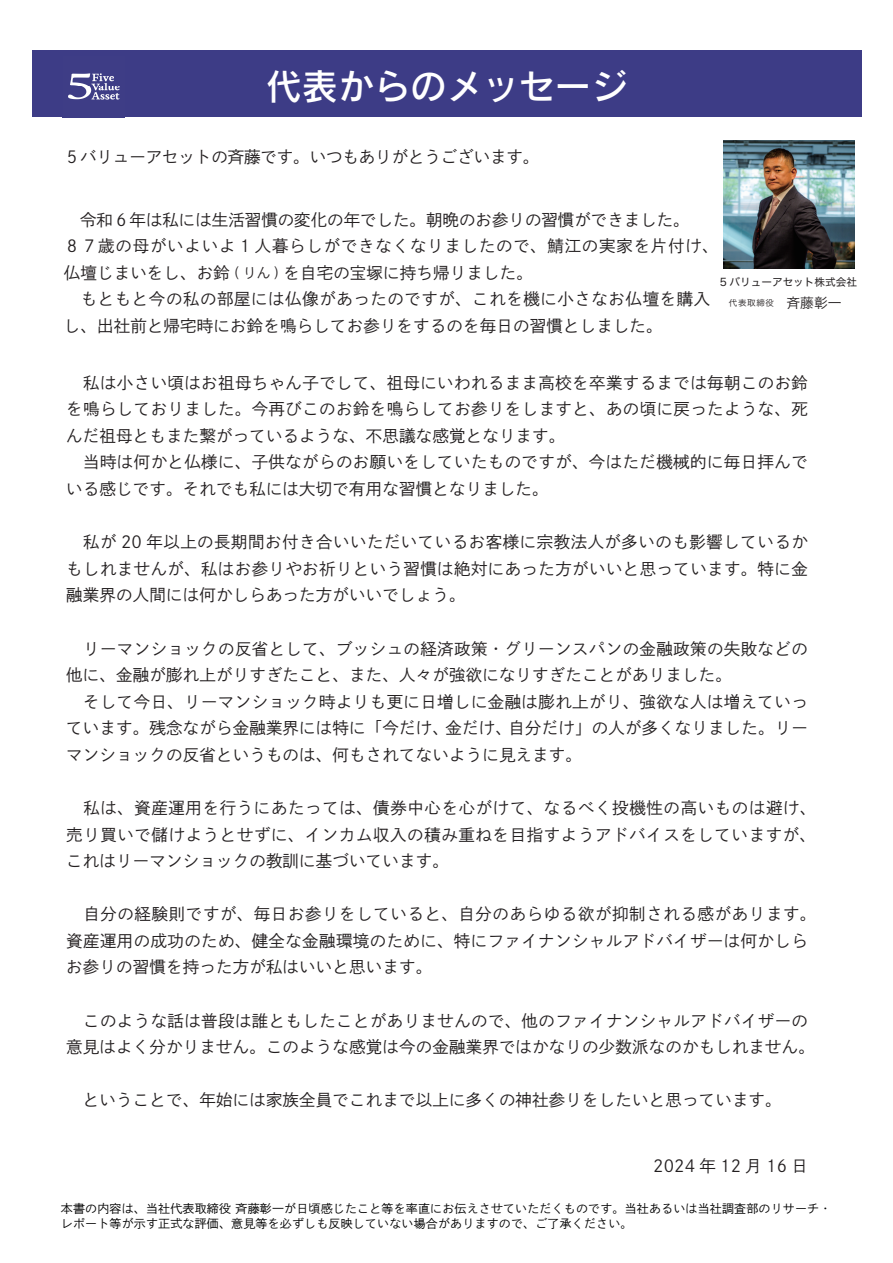
<style>
.page{position:relative;width:893px;height:1263px;background:#fff}
.page>*{position:absolute;margin:0;border:0;box-sizing:border-box;transform-origin:0 0}
.t1{font:36.15px "Rodin Pro N DB";color:#fff}
.t2{font:16.5px/26.5px "DNP Shuei Go Kin Std L";letter-spacing:.025em;color:#231f20}
.t3{font:16.5px "DNP Shuei Go Kin Std L";color:#231f20}
.t4{font:16.5px "DNP Shuei Go Kin Std L";letter-spacing:.045em;color:#231f20}
.t5{font:16.5px "DNP Shuei Go Kin Std L";letter-spacing:-.005em;color:#231f20}
.t6{font:13.8px "DNP Shuei Go Kin Std L";color:#231f20}
.t7{font:13.8px "Hira Kaku Pro N W3";color:#231f20}
.t8{font:12px/14.4px "DNP Shuei Go Kin Std L";letter-spacing:.015em;color:#000}
.t9{font:10.65px "Hira Kaku Pro N W4";color:#231f20}
.t10{font:8.55px "Hira Kaku Pro N W3";letter-spacing:.08em;color:#231f20}
</style>
<div class="page">
<div style="left:32px;top:51px;width:829px;height:66px;background:#3d3c86"></div>
<img style="left:68px;top:73px;width:52px;height:27px">
<img style="left:724px;top:141px;width:131px;height:127px">
<h1 class="t1" style="left:266px;top:63px;width:363px">代表からのメッセージ</h1>
<p class="t5" style="left:64px;top:145px;width:477px">５バリューアセットの斉藤です。いつもありがとうございます。</p>
<p class="t3" style="left:64px;top:208px;width:627px">　令和６年は私には生活習慣の変化の年でした。朝晩のお参りの習慣ができました。</p>
<p class="t4" style="left:64px;top:235px;width:656px">８７歳の母がいよいよ 1 人暮らしができなくなりましたので、鯖江の実家を片付け、</p>
<p class="t2" style="left:283px;top:259px;width:251px">を自宅の宝塚に持ち帰りました。</p>
<p class="t2" style="left:64px;top:259px;width:648px">仏壇じまいをし、お鈴<br>　もともと今の私の部屋には仏像があったのですが、これを機に小さなお仏壇を購入し、出社前と帰宅時にお鈴を鳴らしてお参りをするのを毎日の習慣としました。</p>
<p class="t6" style="left:234px;top:263px;width:46px">( りん )</p>
<p class="t9" style="left:720px;top:273px;width:139px">5 バリューアセット株式会社</p>
<p class="t7" style="left:786px;top:290px;width:57px">斉藤彰一</p>
<p class="t10" style="left:729px;top:295px;width:47px">代表取締役</p>
<p class="t2" style="left:66px;top:369px;width:743px">　私は小さい頃はお祖母ちゃん子でして、祖母にいわれるまま高校を卒業するまでは毎朝このお鈴を鳴らしておりました。今再びこのお鈴を鳴らしてお参りをしますと、あの頃に戻ったような、死んだ祖母ともまた繋がっているような、不思議な感覚となります。<br>　当時は何かと仏様に、子供ながらのお願いをしていたものですが、今はただ機械的に毎日拝んでいる感じです。それでも私には大切で有用な習慣となりました。</p>
<p class="t2" style="left:66px;top:529px;width:743px;text-align:justify">　私が 20 年以上の長期間お付き合いいただいているお客様に宗教法人が多いのも影響しているかもしれませんが、私はお参りやお祈りという習慣は絶対にあった方がいいと思っています。特に金融業界の人間には何かしらあった方がいいでしょう。</p>
<p class="t2" style="left:83px;top:635px;width:726px">リーマンショックの反省として、ブッシュの経済政策・グリーンスパンの金融政策の失敗などの</p>
<p class="t2" style="left:66px;top:661px;width:667px">他に、金融が膨れ上がりすぎたこと、また、人々が強欲になりすぎたことがありました。</p>
<p class="t2" style="left:66px;top:688px;width:743px">　そして今日、リーマンショック時よりも更に日増しに金融は膨れ上がり、強欲な人は増えていっ</p>
<p class="t2" style="left:508px;top:715px;width:301px">自分だけ」の人が多くなりました。リー</p>
<p class="t2" style="left:66px;top:715px;width:517px">ています。残念ながら金融業界には特に「今だけ、<br>マンショックの反省というものは、何もされてないように見えます。</p>
<p class="t2" style="left:66px;top:794px;width:752px;text-align:justify">　私は、資産運用を行うにあたっては、債券中心を心がけて、なるべく投機性の高いものは避け、売り買いで儲けようとせずに、インカム収入の積み重ねを目指すようアドバイスをしていますが、これはリーマンショックの教訓に基づいています。</p>
<p class="t2" style="left:66px;top:901px;width:751px">　自分の経験則ですが、毎日お参りをしていると、自分のあらゆる欲が抑制される感があります。資産運用の成功のため、健全な金融環境のために、特にファイナンシャルアドバイザーは何かしらお参りの習慣を持った方が私はいいと思います。</p>
<p class="t2" style="left:66px;top:1007px;width:750px">　このような話は普段は誰ともしたことがありませんので、他のファイナンシャルアドバイザーの意見はよく分かりません。このような感覚は今の金融業界ではかなりの少数派なのかもしれません。</p>
<p class="t2" style="left:66px;top:1087px;width:717px">　ということで、年始には家族全員でこれまで以上に多くの神社参りをしたいと思っています。</p>
<p class="t2" style="left:445px;top:715px;width:68px">金だけ、</p>
<p class="t2" style="left:653px;top:1153px;width:156px">2024 年 12 月 16 日</p>
<p class="t8" style="left:61px;top:1201px;width:772px">本書の内容は、当社代表取締役斉藤彰一が日頃感じたこと等を率直にお伝えさせていただくものです。当社あるいは当社調査部のリサーチ・レポート等が示す正式な評価、意見等を必ずしも反映していない場合がありますので、ご了承ください。</p>
</div>
